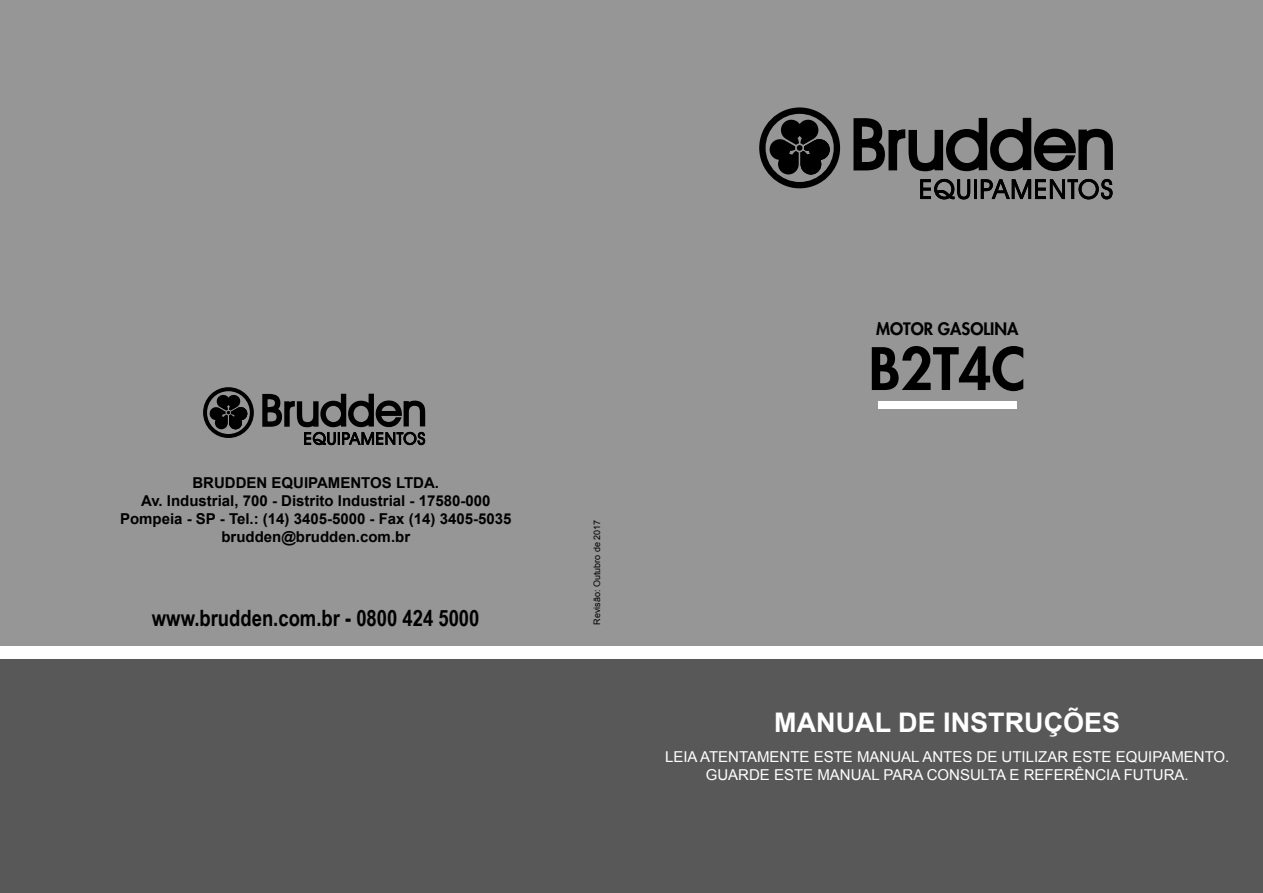
<style>
.page{position:relative;width:1263px;height:893px;background:#fff}
.page>*{position:absolute;margin:0;border:0;box-sizing:border-box;transform-origin:0 0}
.t1{font:800 56.85px "Futura";color:#000}
.t2{font:700 27px "Arial";color:#fff}
.t3{font:700 22.5px "Arial Narrow";color:#000}
.t4{font:800 16.65px "Futura";color:#000}
.t5{font:700 15px/18px "Arial";color:#000;text-align:center}
.t6{font:15px/18px "Arial";color:#fff;text-align:center}
.t7{font:9px "Arial";color:#000}
</style>
<div class="page">
<div style="left:0;top:0;width:1263px;height:646px;background:#969696"></div>
<div style="left:0;top:659px;width:1263px;height:234px;background:#585858"></div>
<div style="left:878px;top:401px;width:138px;height:7px;background:#fff"></div>
<svg style="left:759px;top:107px;width:81px;height:81px"></svg>
<svg style="left:853px;top:117px;width:260px;height:82px"></svg>
<svg style="left:203px;top:387px;width:51px;height:51px"></svg>
<svg style="left:262px;top:393px;width:164px;height:52px"></svg>
<p class="t5" style="left:120px;top:474px;width:393px">BRUDDEN EQUIPAMENTOS LTDA.<br>Av. Industrial, 700 - Distrito Industrial - 17580-000<br>Pompeia - SP - Tel.: (14) 3405-5000 - Fax (14) 3405-5035 brudden@brudden.com.br</p>
<h3 class="t3" style="left:152px;top:601px;width:329px">www.brudden.com.br - 0800 424 5000</h3>
<p class="t7" style="left:591px;top:625px;width:107px;rotate:-90deg">Revisão: Outubro de 2017</p>
<p class="t4" style="left:876px;top:318px;width:144px">MOTOR GASOLINA</p>
<h1 class="t1" style="left:869px;top:331px;width:159px">B2T4C</h1>
<h2 class="t2" style="left:774px;top:704px;width:348px">MANUAL DE INSTRUÇÕES</h2>
<p class="t6" style="left:665px;top:747px;width:566px">LEIA ATENTAMENTE ESTE MANUAL ANTES DE UTILIZAR ESTE EQUIPAMENTO.<br>GUARDE ESTE MANUAL PARA CONSULTA E REFERÊNCIA FUTURA.</p>
</div>
